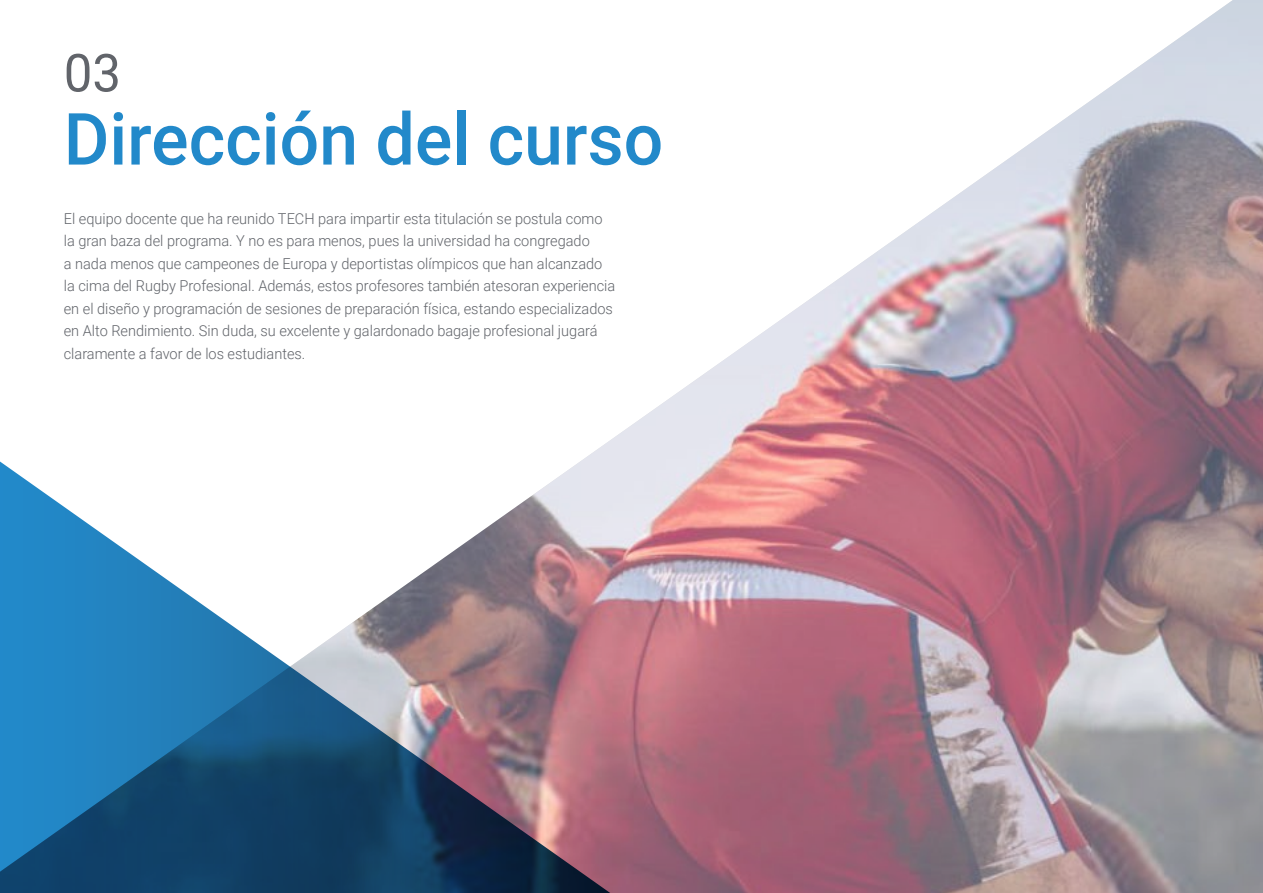
<style>
.page{position:relative;width:1263px;height:893px;background:#fff}
.page>*{position:absolute;margin:0;border:0;box-sizing:border-box;transform-origin:0 0}
.t1{font:500 72px "Roboto";color:#2289ca}
.t2{font:52.5px "Roboto";color:#61646a}
.t3{font:300 15px/22.5px "Roboto";color:#61646a}
</style>
<div class="page">
<img style="left:602px;top:0;width:661px;height:893px">
<svg style="left:0;top:446px;width:640px;height:447px"></svg>
<h2 class="t2" style="left:64px;top:36px;width:59px">03</h2>
<h1 class="t1" style="left:64px;top:89px;width:601px">Dirección del curso</h1>
<p class="t3" style="left:64px;top:207px;width:553px">El equipo docente que ha reunido TECH para impartir esta titulación se postula como la gran baza del programa. Y no es para menos, pues la universidad ha congregado<br>a nada menos que campeones de Europa y deportistas olímpicos que han alcanzado la cima del Rugby Profesional. Además, estos profesores también atesoran experiencia en el diseño y programación de sesiones de preparación física, estando especializados en Alto Rendimiento. Sin duda, su excelente y galardonado bagaje profesional jugará claramente a favor de los estudiantes.</p>
</div>
